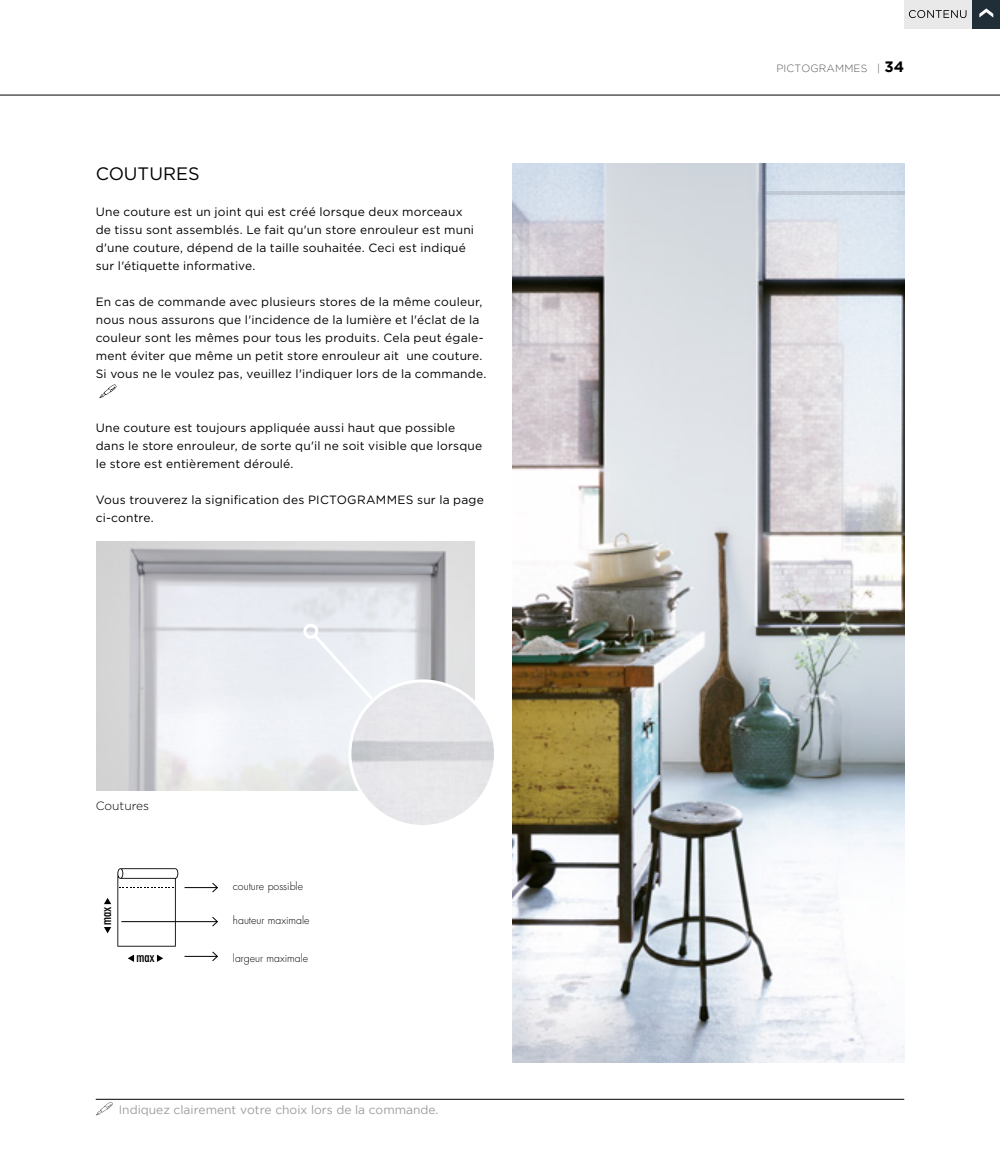
<style>
.page{position:relative;width:1000px;height:1149px;background:#fff}
.page>*{position:absolute;margin:0;border:0;box-sizing:border-box;transform-origin:0 0}
.t1{font:18px "Gotham";color:#000}
.t2{font:condensed 13.5px "Futura Std";color:#000}
.t3{font:12px/18px "Gotham";letter-spacing:.015em;color:#000}
.t4{font:12px "Gotham";color:#9d9d9c}
.t5{font:300 12px "Gotham";color:#000}
.t6{font:300 10.5px "Futura Std";color:#000}
.t7{font:300 10.5px "Gotham";letter-spacing:.015em;color:#575756}
.s1{font-weight:700;font-size:15px;color:#000}
</style>
<div class="page">
<hr style="left:0;top:95px;width:999px;height:1px;background:#000">
<hr style="left:96px;top:1098px;width:808px;height:1px;background:#000">
<svg style="left:99px;top:384px;width:17px;height:14px"></svg>
<img style="left:512px;top:163px;width:392px;height:899px">
<svg style="left:104px;top:927px;width:7px;height:6px"></svg>
<svg style="left:104px;top:898px;width:7px;height:5px"></svg>
<svg style="left:128px;top:954px;width:6px;height:7px"></svg>
<svg style="left:157px;top:954px;width:6px;height:7px"></svg>
<svg style="left:117px;top:868px;width:61px;height:78px"></svg>
<hr style="left:184px;top:887px;width:33px;height:1px;background:#000">
<svg style="left:212px;top:882px;width:6px;height:10px"></svg>
<hr style="left:121px;top:921px;width:96px;height:1px;background:#000">
<svg style="left:212px;top:917px;width:6px;height:9px"></svg>
<hr style="left:184px;top:955px;width:33px;height:1px;background:#000">
<svg style="left:212px;top:951px;width:6px;height:10px"></svg>
<img style="left:96px;top:541px;width:378px;height:248px">
<svg style="left:310px;top:631px;width:66px;height:72px;background:#eceef4"></svg>
<div style="left:303px;top:623px;width:15px;height:15px;border:3px solid #fff;border-radius:50%"></div>
<img style="left:350px;top:680px;width:145px;height:146px;border-radius:73px">
<div style="left:348px;top:679px;width:149px;height:148px;border:3px solid #fff;border-radius:50%"></div>
<svg style="left:96px;top:1102px;width:17px;height:13px"></svg>
<hr style="left:765px;top:191px;width:139px;height:4px;background:#c2cbd5">
<div style="left:971px;top:0;width:28px;height:28px;background:#202e38"></div>
<svg style="left:979px;top:8px;width:14px;height:10px"></svg>
<div style="left:904px;top:0;width:67px;height:28px;background:#e9e9e9"></div>
<svg style="left:909px;top:10px;width:57px;height:8px"></svg>
<h1 class="t1" style="left:96px;top:162px;width:105px">COUTURES</h1>
<p class="t3" style="left:96px;top:202px;width:380px">Une couture est un joint qui est créé lorsque deux morceaux de tissu sont assemblés. Le fait qu'un store enrouleur est muni d'une couture, dépend de la taille souhaitée. Ceci est indiqué sur l'étiquette informative.</p>
<p class="t3" style="left:96px;top:292px;width:392px">En cas de commande avec plusieurs stores de la même couleur, nous nous assurons que l'incidence de la lumière et l'éclat de la couleur sont les mêmes pour tous les produits. Cela peut égale&shy;ment éviter que même un petit store enrouleur ait une couture.<br>Si vous ne le voulez pas, veuillez l'indiquer lors de la commande.</p>
<p class="t3" style="left:96px;top:418px;width:388px">Une couture est toujours appliquée aussi haut que possible dans le store enrouleur, de sorte qu'il ne soit visible que lorsque le store est entièrement déroulé.</p>
<p class="t3" style="left:96px;top:490px;width:389px">Vous trouverez la signification des PICTOGRAMMES sur la page ci-contre.</p>
<p class="t5" style="left:96px;top:797px;width:55px">Coutures</p>
<p class="t2" style="left:98px;top:924px;width:20px;rotate:-90deg">max</p>
<p class="t2" style="left:136px;top:948px;width:20px">max</p>
<p class="t6" style="left:233px;top:879px;width:71px">couture possible</p>
<p class="t6" style="left:233px;top:914px;width:78px">hauteur maximale</p>
<p class="t6" style="left:233px;top:951px;width:77px">largeur maximale</p>
<p class="t4" style="left:119px;top:1102px;width:321px">Indiquez clairement votre choix lors de la commande.</p>
<p class="t7" style="left:776px;top:63px;width:129px">PICTOGRAMMES | <span class="s1">34</span></p>
</div>
